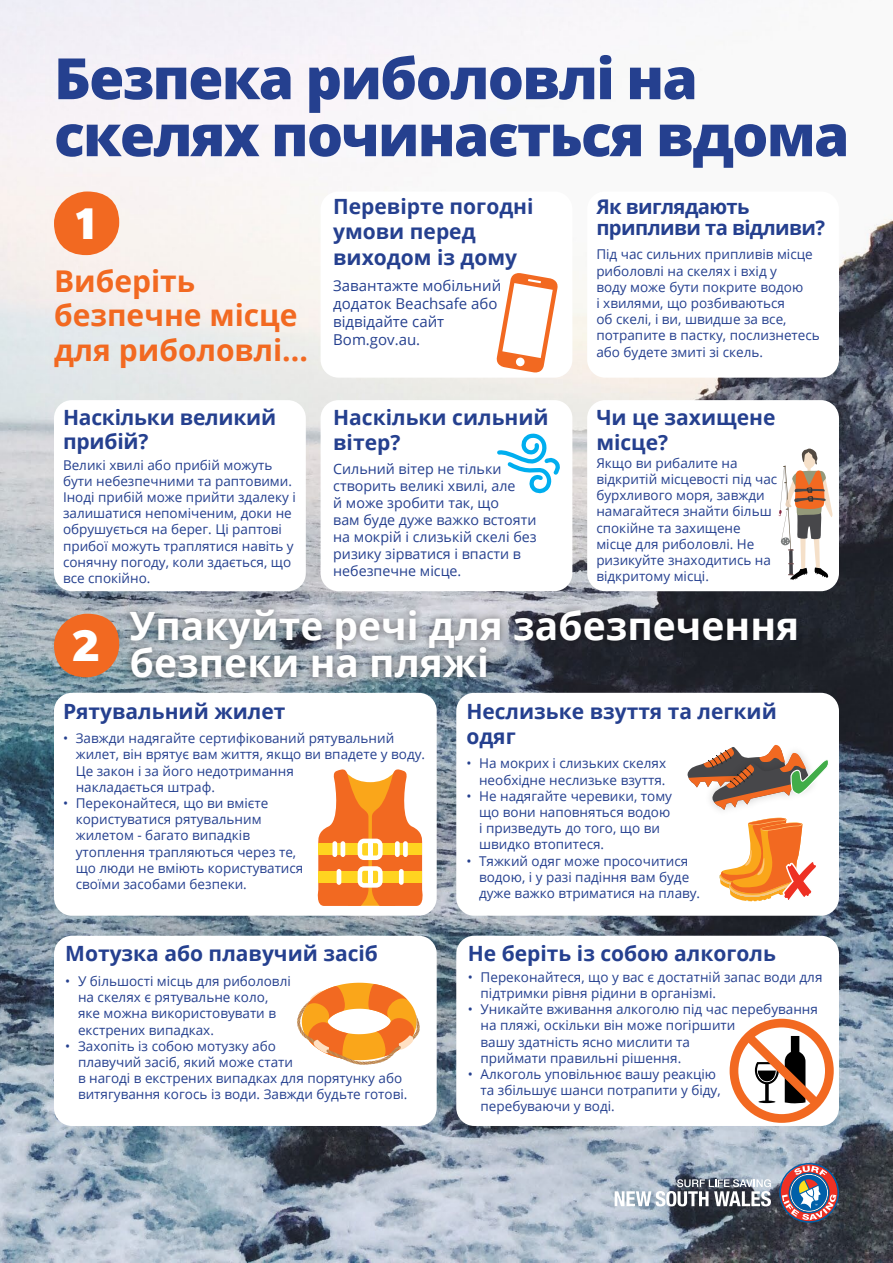
<style>
.page{position:relative;width:893px;height:1263px;background:#fff}
.page>*{position:absolute;margin:0;border:0;box-sizing:border-box;transform-origin:0 0}
.t1{font:800 57px/57px "Open Sans";letter-spacing:-.03em;color:#25408f}
.t2{font:900 48.3px "Slate Std";color:#fff}
.t3{font:700 39px/37.5px "Open Sans";color:#fff}
.t4{font:700 30px/34.5px "Open Sans";color:#f26921}
.t5{font:700 21px/25.2px "Open Sans";color:#25408f}
.t6{font:700 20.25px/21px "Open Sans";letter-spacing:-.03em;color:#25408f}
.t7{font:15px/18px "Open Sans";color:#25408f}
.t8{font:14.25px/17.1px "Open Sans";color:#25408f}
.t9{font:13.5px/16.2px "Open Sans";color:#25408f}
</style>
<div class="page">
<img style="left:0;top:0;width:893px;height:1263px">
<svg style="left:779px;top:1163px;width:60px;height:60px;background:#836f7f"></svg>
<svg style="left:615px;top:1179px;width:156px;height:27px"></svg>
<div style="left:54px;top:191px;width:65px;height:64px;background:#f26921;border-radius:50%"></div>
<div style="left:587px;top:191px;width:252px;height:187px;background:#fff;border-radius:18px"></div>
<div style="left:54px;top:693px;width:383px;height:223px;background:#fff;border-radius:18px"></div>
<div style="left:456px;top:693px;width:383px;height:223px;background:#fff;border-radius:18px"></div>
<div style="left:54px;top:936px;width:383px;height:190px;background:#fff;border-radius:18px"></div>
<div style="left:456px;top:936px;width:383px;height:190px;background:#fff;border-radius:18px"></div>
<div style="left:123px;top:600px;width:681px;height:86px;background:#000;opacity:.5"></div>
<div style="left:54px;top:614px;width:65px;height:64px;background:#f26921;border-radius:50%"></div>
<svg style="left:317px;top:769px;width:106px;height:137px"></svg>
<div style="left:395px;top:841px;width:5px;height:16px;background:#fff;border-radius:2px"></div>
<div style="left:403px;top:841px;width:5px;height:16px;background:#fff;border-radius:2px"></div>
<div style="left:399px;top:869px;width:5px;height:16px;background:#fff;border-radius:2px"></div>
<hr style="left:337px;top:869px;width:4px;height:16px;background:#fff;border-radius:2px">
<hr style="left:341px;top:841px;width:4px;height:16px;background:#fff;border-radius:2px">
<div style="left:332px;top:841px;width:5px;height:16px;background:#fff;border-radius:2px"></div>
<hr style="left:368px;top:868px;width:4px;height:17px;background:#fff">
<hr style="left:368px;top:840px;width:4px;height:16px;background:#fff">
<div style="left:321px;top:191px;width:251px;height:187px;background:#fff;border-radius:18px"></div>
<div style="left:587px;top:400px;width:252px;height:191px;background:#fff;border-radius:18px"></div>
<div style="left:321px;top:400px;width:251px;height:191px;background:#fff;border-radius:18px"></div>
<div style="left:54px;top:400px;width:252px;height:191px;background:#fff;border-radius:18px"></div>
<svg style="left:497px;top:433px;width:63px;height:61px"></svg>
<svg style="left:719px;top:818px;width:97px;height:84px"></svg>
<svg style="left:687px;top:744px;width:141px;height:66px"></svg>
<svg style="left:725px;top:1018px;width:113px;height:109px"></svg>
<svg style="left:297px;top:983px;width:123px;height:82px"></svg>
<svg style="left:496px;top:273px;width:62px;height:100px"></svg>
<svg style="left:779px;top:448px;width:54px;height:132px"></svg>
<h1 class="t1" style="left:54px;top:47px;width:797px">Безпека риболовлі на скелях починається вдома</h1>
<h2 class="t2" style="left:72px;top:197px;width:30px">1</h2>
<h3 class="t4" style="left:54px;top:263px;width:255px">Виберіть безпечне місце для риболовлі...</h3>
<h3 class="t5" style="left:63px;top:405px;width:215px;line-height:24px">Наскільки великий прибій?</h3>
<p class="t9" style="left:63px;top:456px;width:234px">Великі хвилі або прибій можуть бути небезпечними та раптовими.<br>Іноді прибій може прийти здалеку і залишатися непоміченим, доки не обрушується на берег. Ці раптові прибої можуть траплятися навіть у сонячну погоду, коли здається, що все спокійно.</p>
<h3 class="t5" style="left:333px;top:193px;width:202px">Перевірте погодні умови перед виходом із дому</h3>
<p class="t7" style="left:333px;top:276px;width:169px">Завантажте мобільний додаток Beachsafe або відвідайте сайт<br>Bom.gov.au.</p>
<h3 class="t5" style="left:333px;top:404px;width:217px">Наскільки сильний вітер?</h3>
<p class="t8" style="left:333px;top:460px;width:205px">Сильний вітер не тільки створить великі хвилі, але<br>й може зробити так, що<br>вам буде дуже важко встояти на мокрій і слизькій скелі без ризику зірватися і впасти в небезпечне місце.</p>
<h3 class="t6" style="left:596px;top:195px;width:230px">Як виглядають припливи та відливи?</h3>
<p class="t9" style="left:596px;top:246px;width:225px">Під час сильних припливів місце риболовлі на скелях і вхід у<br>воду може бути покрите водою<br>і хвилями, що розбиваються<br>об скелі, і ви, швидше за все, потрапите в пастку, послизнетесь або будете змиті зі скель.</p>
<h3 class="t5" style="left:596px;top:404px;width:181px">Чи це захищене місце?</h3>
<p class="t9" style="left:596px;top:454px;width:182px">Якщо ви рибалите на відкритій місцевості під час бурхливого моря, завжди намагайтеся знайти більш спокійне та захищене місце для риболовлі. Не ризикуйте знаходитись на відкритому місці.</p>
<h2 class="t2" style="left:72px;top:620px;width:30px">2</h2>
<h3 class="t3" style="left:130px;top:606px;width:671px">Упакуйте речі для забезпечення безпеки на пляжі</h3>
<h3 class="t5" style="left:63px;top:698px;width:224px">Рятувальний жилет</h3>
<p class="t9" style="left:76px;top:730px;width:351px;text-indent:-13px">• Завжди надягайте сертифікований рятувальний жилет, він врятує вам життя, якщо ви впадете у воду.<br>Це закон і за його недотримання<br>накладається штраф.</p>
<p class="t9" style="left:76px;top:795px;width:229px;text-indent:-13px">• Переконайтеся, що ви вмієте користуватися рятувальним жилетом - багато випадків утоплення трапляються через те, що люди не вміють користуватися своїми засобами безпеки.</p>
<h3 class="t5" style="left:65px;top:940px;width:314px">Мотузка або плавучий засіб</h3>
<p class="t9" style="left:78px;top:973px;width:214px;text-indent:-13px">• У більшості місць для риболовлі на скелях є рятувальне коло, яке можна використовувати в екстрених випадках.</p>
<p class="t9" style="left:78px;top:1037px;width:331px;text-indent:-13px">• Захопіть із собою мотузку або<br>плавучий засіб, який може стати<br>в нагоді в екстрених випадках для порятунку або витягування когось із води. Завжди будьте готові.</p>
<h3 class="t5" style="left:466px;top:698px;width:312px">Неслизьке взуття та легкий одяг</h3>
<p class="t9" style="left:466px;top:755px;width:201px;text-align:right">• На мокрих і слизьких скелях необхідне неслизьке взуття.</p>
<p class="t9" style="left:479px;top:787px;width:194px;text-indent:-13px">• Не надягайте черевики, тому що вони наповняться водою і призведуть до того, що ви швидко втопитеся.</p>
<p class="t9" style="left:479px;top:852px;width:223px;text-indent:-13px">• Тяжкий одяг може просочитися водою, і у разі падіння вам буде дуже важко втриматися на плаву.</p>
<h3 class="t5" style="left:468px;top:940px;width:310px">Не беріть із собою алкоголь</h3>
<p class="t9" style="left:481px;top:968px;width:343px;text-indent:-13px">• Переконайтеся, що у вас є достатній запас води для підтримки рівня рідини в організмі.</p>
<p class="t9" style="left:481px;top:1001px;width:339px;text-indent:-13px">• Уникайте вживання алкоголю під час перебування на пляжі, оскільки він може погіршити<br>вашу здатність ясно мислити та<br>приймати правильні рішення.</p>
<p class="t9" style="left:481px;top:1066px;width:242px;text-indent:-13px">• Алкоголь уповільнює вашу реакцію та збільшує шанси потрапити у біду, перебуваючи у воді.</p>
</div>
